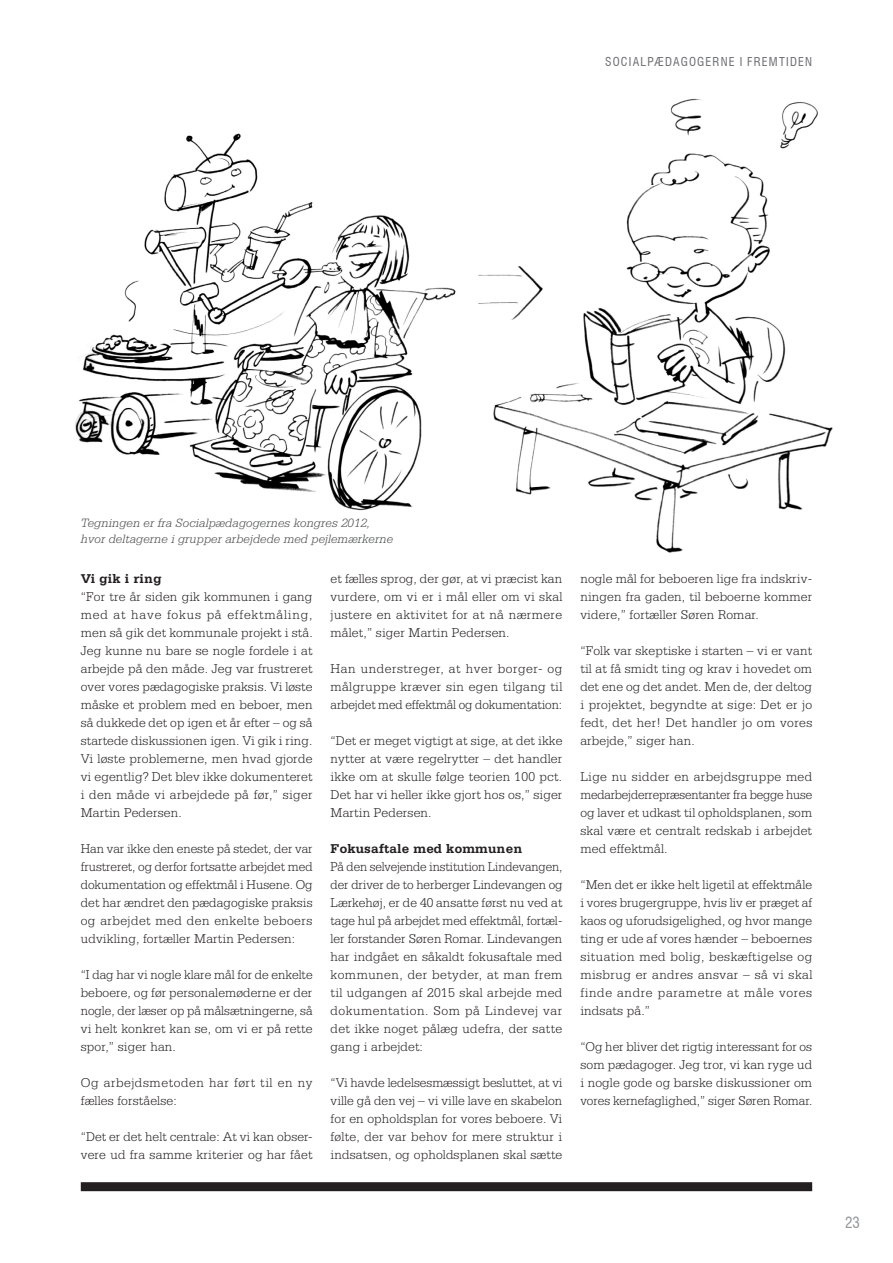
<style>
.page{position:relative;width:893px;height:1263px;background:#fff}
.page>*{position:absolute;margin:0;border:0;box-sizing:border-box;transform-origin:0 0}
.t1{font:condensed 15px "Swiss 721 BT";color:#939598}
.Brødtekst{font:300 13.5px/18px "Serifa Std";letter-spacing:.01em;color:#231f20;text-align:justify}
.Brødtekst-2{font:300 13.5px/18px "Serifa Std";letter-spacing:.01em;color:#231f20;text-align:justify;scale:.96 1}
.Brødtekst-3{font:300 13.5px/18px "Serifa Std";letter-spacing:.04em;color:#231f20}
.Heading_5{font:700 13.5px "Serifa Std";letter-spacing:.01em;color:#231f20}
.t2{font:italic 300 12.75px/15.8px "Serifa Std";letter-spacing:.01em;color:#4b4c4d}
.t3{font:condensed 12px "Swiss 721 BT";letter-spacing:.1em;color:#6c6d70}
</style>
<div class="page">
<img style="left:75px;top:98px;width:758px;height:455px">
<div style="left:81px;top:1182px;width:731px;height:9px;background:#231f20"></div>
<p class="t3" style="left:605px;top:54px;width:209px">SOCIALPÆDAGOGERNE I FREMTIDEN</p>
<p class="t2" style="left:81px;top:515px;width:314px">Tegningen er fra Socialpædagogernes kongres 2012, hvor deltagerne i grupper arbejdede med pejlemærkerne</p>
<p class="Heading_5" style="left:81px;top:570px;width:82px">Vi gik i ring</p>
<p class="Brødtekst" style="left:81px;top:588px;width:233px">“For tre år siden gik kommunen i gang med at have fokus på effektmåling, men så gik det kommunale projekt i stå.<br>Jeg kunne nu bare se nogle fordele i at arbejde på den måde. Jeg var frustreret over vores pædagogiske praksis. Vi løste måske et problem med en beboer, men så dukkede det op igen et år efter – og så startede diskussionen igen. Vi gik i ring.<br>Vi løste problemerne, men hvad gjorde vi egentlig? Det blev ikke dokumenteret i den måde vi arbejdede på før,” siger Martin Pedersen.</p>
<p class="Brødtekst" style="left:81px;top:840px;width:233px">Han var ikke den eneste på stedet, der var frustreret, og derfor fortsatte arbejdet med dokumentation og effektmål i Husene. Og det har ændret den pædagogiske praksis og arbejdet med den enkelte beboers udvikling, fortæller Martin Pedersen:</p>
<p class="Brødtekst" style="left:81px;top:966px;width:233px">“I dag har vi nogle klare mål for de enkelte beboere, og før personalemøderne er der nogle, der læser op på målsætningerne, så vi helt konkret kan se, om vi er på rette spor,” siger han.</p>
<p class="Brødtekst-3" style="left:81px;top:1074px;width:233px">Og arbejdsmetoden har ført til en ny fælles forståelse:</p>
<p class="Brødtekst" style="left:81px;top:1128px;width:233px">“Det er det helt centrale: At vi kan obser&shy;vere ud fra samme kriterier og har fået</p>
<p class="Brødtekst" style="left:331px;top:570px;width:233px">et fælles sprog, der gør, at vi præcist kan vurdere, om vi er i mål eller om vi skal justere en aktivitet for at nå nærmere målet,” siger Martin Pedersen.</p>
<p class="Brødtekst" style="left:331px;top:660px;width:233px">Han understreger, at hver borger- og målgruppe kræver sin egen tilgang til arbejdet med effektmål og dokumentation:</p>
<p class="Brødtekst" style="left:331px;top:732px;width:233px">“Det er meget vigtigt at sige, at det ikke nytter at være regelrytter – det handler ikke om at skulle følge teorien 100 pct.<br>Det har vi heller ikke gjort hos os,” siger Martin Pedersen.</p>
<p class="Heading_5" style="left:331px;top:840px;width:193px">Fokusaftale med kommunen</p>
<p class="Brødtekst-2" style="left:331px;top:858px;width:243px">På den selvejende institution Lindevangen, der driver de to herberger Lindevangen og Lærkehøj, er de 40 ansatte først nu ved at tage hul på arbejdet med effektmål, fortæl&shy;ler forstander Søren Romar. Lindevangen har indgået en såkaldt fokusaftale med kommunen, der betyder, at man frem til udgangen af 2015 skal arbejde med dokumentation. Som på Lindevej var det ikke noget pålæg udefra, der satte gang i arbejdet:</p>
<p class="Brødtekst" style="left:331px;top:1074px;width:233px">“Vi havde ledelsesmæssigt besluttet, at vi ville gå den vej – vi ville lave en skabelon for en opholdsplan for vores beboere. Vi følte, der var behov for mere struktur i indsatsen, og opholdsplanen skal sætte</p>
<p class="Brødtekst" style="left:580px;top:570px;width:233px">nogle mål for beboeren lige fra indskriv&shy;ningen fra gaden, til beboerne kommer videre,” fortæller Søren Romar.</p>
<p class="Brødtekst" style="left:580px;top:642px;width:233px">“Folk var skeptiske i starten – vi er vant til at få smidt ting og krav i hovedet om det ene og det andet. Men de, der deltog i projektet, begyndte at sige: Det er jo fedt, det her! Det handler jo om vores arbejde,” siger han.</p>
<p class="Brødtekst" style="left:580px;top:768px;width:233px">Lige nu sidder en arbejdsgruppe med medarbejderrepræsentanter fra begge huse og laver et udkast til opholdsplanen, som skal være et centralt redskab i arbejdet med effektmål.</p>
<p class="Brødtekst" style="left:580px;top:876px;width:233px">“Men det er ikke helt ligetil at effektmåle i vores brugergruppe, hvis liv er præget af kaos og uforudsigelighed, og hvor mange ting er ude af vores hænder – beboernes situation med bolig, beskæftigelse og misbrug er andres ansvar – så vi skal finde andre parametre at måle vores indsats på.”</p>
<p class="Brødtekst" style="left:580px;top:1038px;width:233px">“Og her bliver det rigtig interessant for os som pædagoger. Jeg tror, vi kan ryge ud i nogle gode og barske diskussioner om vores kernefaglighed,” siger Søren Romar.</p>
<p class="t1" style="left:845px;top:1214px;width:16px">23</p>
</div>
